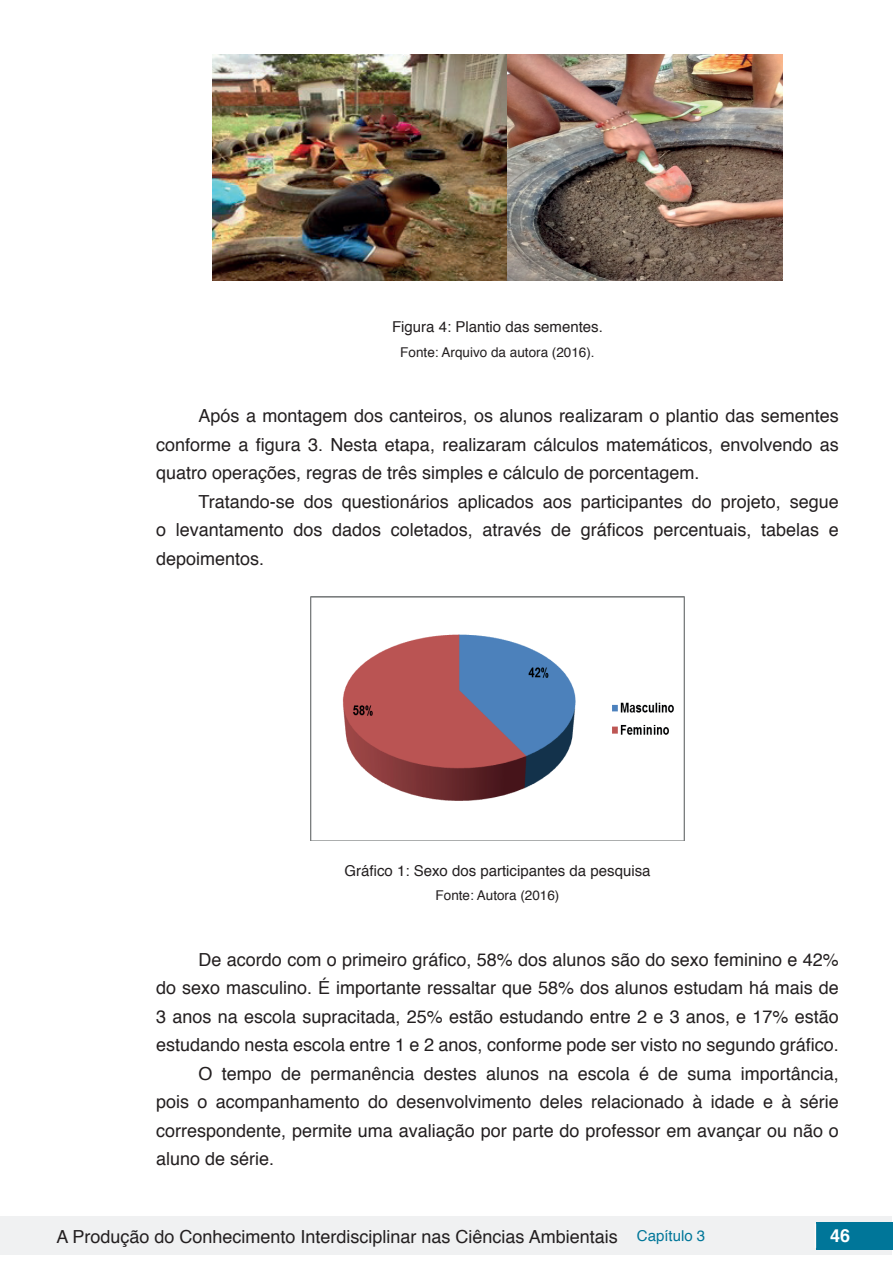
<style>
.page{position:relative;width:893px;height:1263px;background:#fff}
.page>*{position:absolute;margin:0;border:0;box-sizing:border-box;transform-origin:0 0}
.t1{font:18px/28.5px "Helvetica";color:#231f20;text-align:justify}
.t2{font:700 18px "Helvetica";color:#fff}
.t3{font:15px "Helvetica";color:#231f20}
.t4{font:13.5px "Helvetica";color:#231f20}
.s1{font-size:15px;color:#007699}
</style>
<div class="page">
<div style="left:1px;top:1216px;width:891px;height:38px;background:#f0f1f2"></div>
<div style="left:816px;top:1222px;width:77px;height:27px;background:#007699"></div>
<svg style="left:815px;top:1224px;width:1px;height:24px"></svg>
<img style="left:212px;top:54px;width:571px;height:226px">
<img style="left:311px;top:596px;width:373px;height:245px">
<p class="t3" style="left:392px;top:315px;width:212px">Figura 4: Plantio das sementes.</p>
<p class="t4" style="left:400px;top:342px;width:196px">Fonte: Arquivo da autora (2016).</p>
<p class="t1" style="left:156px;top:402px;width:684px;text-indent:43px">Após a montagem dos canteiros, os alunos realizaram o plantio das sementes conforme a figura 3. Nesta etapa, realizaram cálculos matemáticos, envolvendo as quatro operações, regras de três simples e cálculo de porcentagem.</p>
<p class="t1" style="left:156px;top:488px;width:684px;text-indent:43px">Tratando-se dos questionários aplicados aos participantes do projeto, segue o levantamento dos dados coletados, através de gráficos percentuais, tabelas e depoimentos.</p>
<p class="t3" style="left:344px;top:859px;width:307px">Gráfico 1: Sexo dos participantes da pesquisa</p>
<p class="t4" style="left:436px;top:885px;width:125px">Fonte: Autora (2016)</p>
<p class="t1" style="left:199px;top:946px;width:642px">De acordo com o primeiro gráfico, 58% dos alunos são do sexo feminino e 42%</p>
<p class="t1" style="left:156px;top:974px;width:684px">do sexo masculino. É importante ressaltar que 58% dos alunos estudam há mais de</p>
<p class="t1" style="left:156px;top:1003px;width:684px">3 anos na escola supracitada, 25% estão estudando entre 2 e 3 anos, e 17% estão</p>
<p class="t1" style="left:156px;top:1031px;width:684px">estudando nesta escola entre 1 e 2 anos, conforme pode ser visto no segundo gráfico.</p>
<p class="t1" style="left:199px;top:1060px;width:642px">O tempo de permanência destes alunos na escola é de suma importância,</p>
<p class="t1" style="left:156px;top:1088px;width:684px">pois o acompanhamento do desenvolvimento deles relacionado à idade e à série</p>
<p class="t1" style="left:156px;top:1117px;width:684px">correspondente, permite uma avaliação por parte do professor em avançar ou não o</p>
<p class="t1" style="left:156px;top:1145px;width:120px">aluno de série.</p>
<p class="t1" style="left:56px;top:1223px;width:650px">A Produção do Conhecimento Interdisciplinar nas Ciências Ambientais <span class="s1">Capítulo 3</span></p>
<p class="t2" style="left:830px;top:1221px;width:22px">46</p>
</div>
